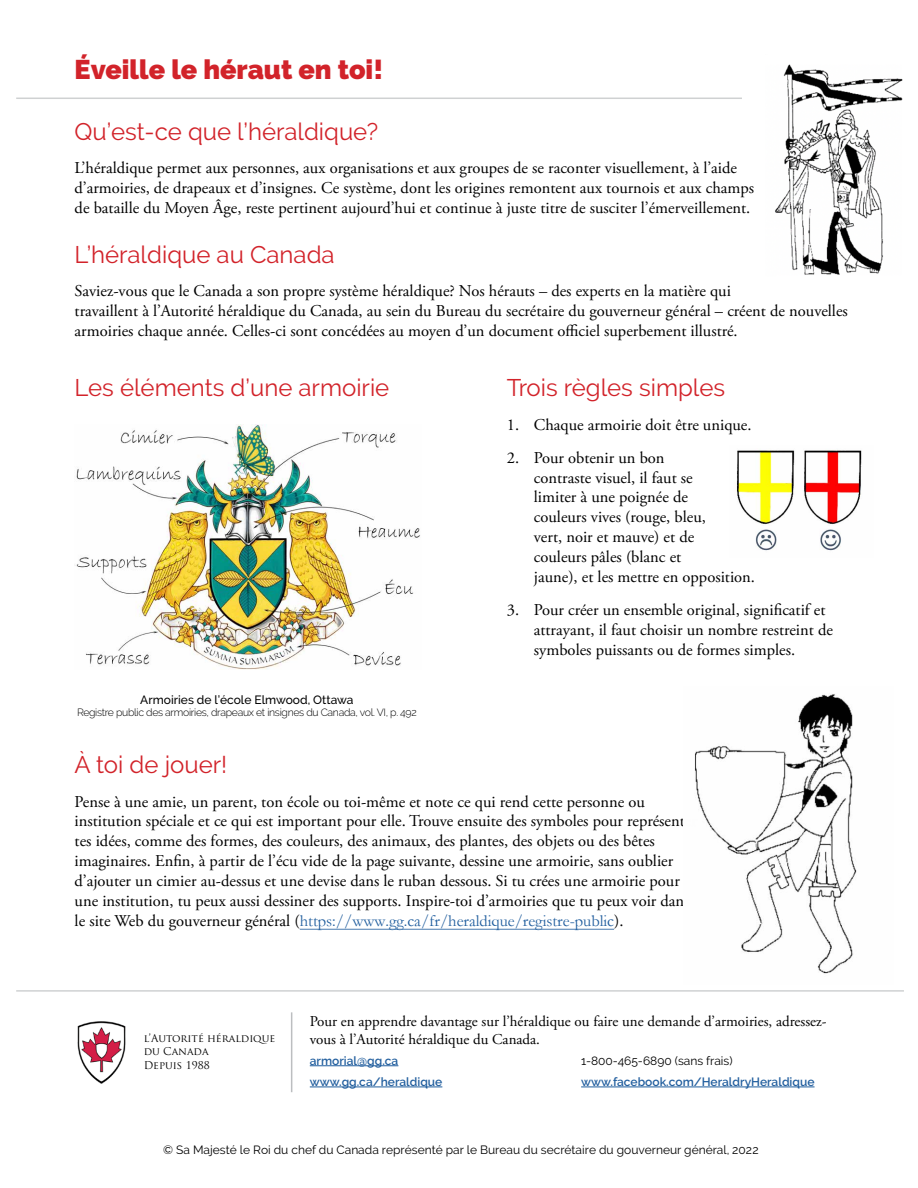
<style>
.page{position:relative;width:918px;height:1188px;background:#fff}
.page>*{position:absolute;margin:0;border:0;box-sizing:border-box;transform-origin:0 0}
.t1{font:900 27px "Raleway";color:#d2232a}
.t2{font:24px "Raleway";color:#d2232a}
.t3{font:16.5px/19.8px "Adobe Garamond Pro";color:#000}
.t4{font:15px/18px "Adobe Garamond Pro";color:#000}
.Copyright{font:12px "Raleway";color:#000}
.t5{font:600 12px "Raleway";color:#215e9e}
.t6{font:500 12px "Raleway";color:#000}
.t7{font:300 10.5px "Raleway";letter-spacing:-.03em;color:#000}
.t8{font:10.5px/13.5px "Trajan Pro";color:#000}
.s1{font-family:"Garamond";color:#215e9e}
</style>
<div class="page">
<img style="left:775px;top:64px;width:128px;height:211px">
<img style="left:75px;top:425px;width:345px;height:245px">
<img style="left:734px;top:450px;width:128px;height:101px">
<hr style="left:16px;top:98px;width:726px;height:1px;background:#cfd1d2">
<hr style="left:16px;top:990px;width:888px;height:2px;background:#cfd1d2">
<hr style="left:300px;top:928px;width:314px;height:2px;background:#215e9e">
<img style="left:694px;top:694px;width:163px;height:280px">
<img style="left:77px;top:1021px;width:49px;height:63px">
<hr style="left:310px;top:1065px;width:88px;height:1px;background:#215e9e">
<hr style="left:310px;top:1087px;width:132px;height:1px;background:#215e9e">
<hr style="left:581px;top:1087px;width:234px;height:1px;background:#215e9e">
<hr style="left:291px;top:1012px;width:1px;height:80px;background:#bcbec0">
<h1 class="t1" style="left:75px;top:54px;width:310px">Éveille le héraut en toi!</h1>
<h2 class="t2" style="left:75px;top:117px;width:305px">Qu’est-ce que l’héraldique?</h2>
<p class="t3" style="left:75px;top:159px;width:681px">L’héraldique permet aux personnes, aux organisations et aux groupes de se raconter visuellement, à l’aide d’armoiries, de drapeaux et d’insignes. Ce système, dont les origines remontent aux tournois et aux champs de bataille du Moyen Âge, reste pertinent aujourd’hui et continue à juste titre de susciter l’émerveillement.</p>
<h2 class="t2" style="left:75px;top:241px;width:262px">L’héraldique au Canada</h2>
<p class="t3" style="left:75px;top:282px;width:775px">Saviez-vous que le Canada a son propre système héraldique? Nos hérauts – des experts en la matière qui<br>travaillent à l’Autorité héraldique du Canada, au sein du Bureau du secrétaire du gouverneur général – créent de nouvelles armoiries chaque année. Celles-ci sont concédées au moyen d’un document officiel superbement illustré.</p>
<h2 class="t2" style="left:75px;top:374px;width:316px">Les éléments d’une armoirie</h2>
<h2 class="t2" style="left:507px;top:374px;width:220px">Trois règles simples</h2>
<p class="t3" style="left:507px;top:415px;width:246px">1. Chaque armoirie doit être unique.</p>
<p class="t3" style="left:534px;top:448px;width:223px;text-indent:-27px">2. Pour obtenir un bon<br>contraste visuel, il faut se<br>limiter à une poignée de<br>couleurs vives (rouge, bleu,<br>vert, noir et mauve) et de<br>couleurs pâles (blanc et<br>jaune), et les mettre en opposition.</p>
<p class="t3" style="left:534px;top:600px;width:301px;text-indent:-27px">3. Pour créer un ensemble original, significatif et attrayant, il faut choisir un nombre restreint de symboles puissants ou de formes simples.</p>
<h6 class="t6" style="left:140px;top:693px;width:215px">Armoiries de l’école Elmwood, Ottawa</h6>
<h6 class="t7" style="left:77px;top:707px;width:341px">Registre public des armoiries, drapeaux et insignes du Canada, vol. VI, p. 492</h6>
<h2 class="t2" style="left:75px;top:751px;width:154px">À toi de jouer!</h2>
<p class="t3" style="left:75px;top:792px;width:624px">Pense à une amie, un parent, ton école ou toi-même et note ce qui rend cette personne ou institution spéciale et ce qui est important pour elle. Trouve ensuite des symboles pour représenter tes idées, comme des formes, des couleurs, des animaux, des plantes, des objets ou des bêtes imaginaires. Enfin, à partir de l’écu vide de la page suivante, dessine une armoirie, sans oublier d’ajouter un cimier au-dessus et une devise dans le ruban dessous. Si tu crées une armoirie pour une institution, tu peux aussi dessiner des supports. Inspire-toi d’armoiries que tu peux voir dans le site Web du gouverneur général (<span class="s1">https://www.gg.ca/fr/heraldique/registre-public</span>).</p>
<p class="t8" style="left:144px;top:1031px;width:133px">l’Autorité héraldique du Canada</p>
<p class="t8" style="left:144px;top:1058px;width:68px">Depuis 1988</p>
<p class="t4" style="left:310px;top:1012px;width:518px">Pour en apprendre davantage sur l’héraldique ou faire une demande d’armoiries, adressez&shy;vous à l’Autorité héraldique du Canada.</p>
<p class="t5" style="left:310px;top:1054px;width:90px">armorial@gg.ca</p>
<p class="t5" style="left:310px;top:1075px;width:134px">www.gg.ca/heraldique</p>
<p class="Copyright" style="left:581px;top:1054px;width:153px">1-800-465-6890 (sans frais)</p>
<p class="t5" style="left:581px;top:1075px;width:235px">www.facebook.com/HeraldryHeraldique</p>
<h5 class="Copyright" style="left:163px;top:1143px;width:597px">© Sa Majesté le Roi du chef du Canada représenté par le Bureau du secrétaire du gouverneur général, 2022</h5>
</div>
